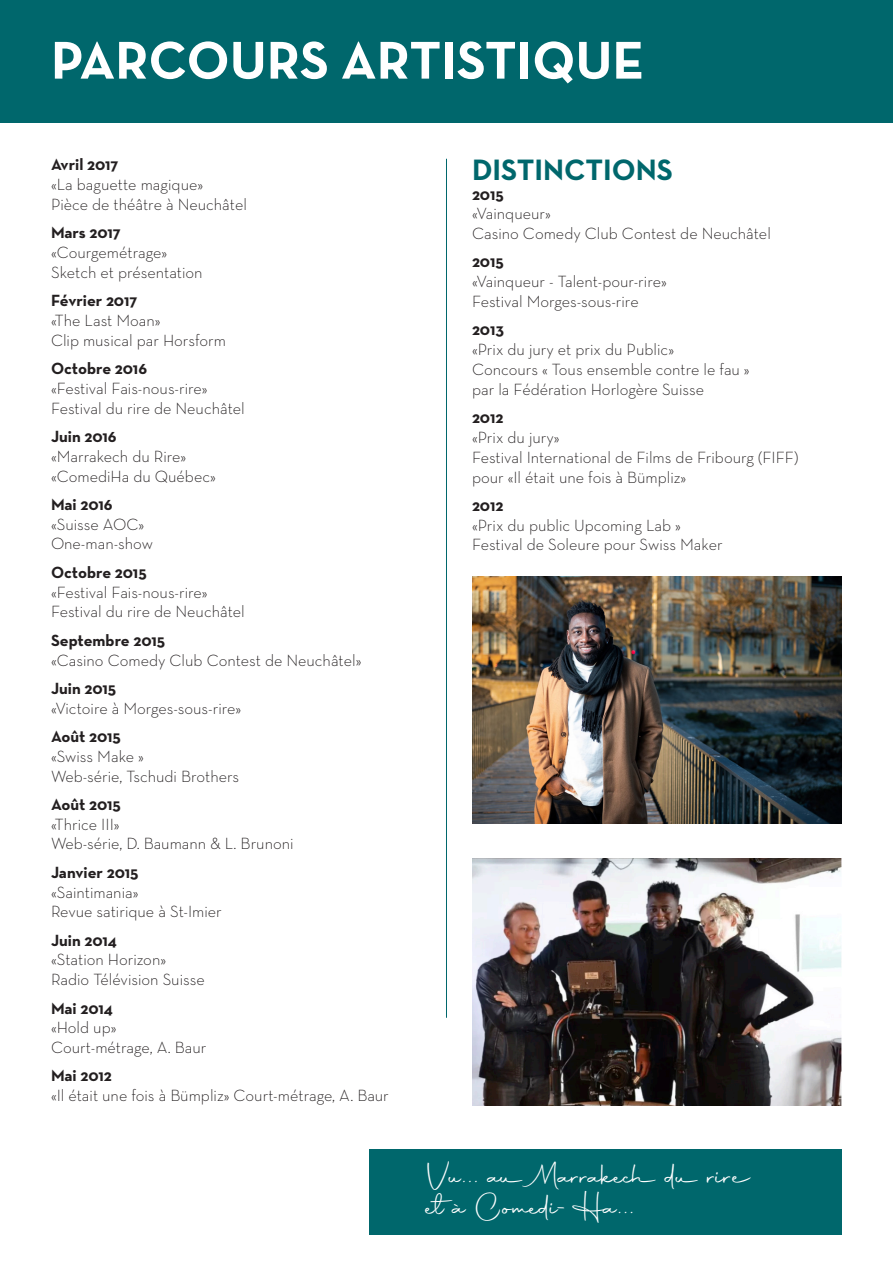
<style>
.page{position:relative;width:893px;height:1263px;background:#fff}
.page>*{position:absolute;margin:0;border:0;box-sizing:border-box;transform-origin:0 0}
.t1{font:700 54px "Neutra Text";color:#fff}
.t2{font:31.5px "Autography";color:#fff}
.t3{font:30px "Neutra Text Bold Alt";color:#00676c}
.t4{font:300 16.5px "Neutra Text";color:#231f20}
.t5{font:700 16.5px "Neutra Text";color:#231f20}
</style>
<div class="page">
<div style="left:0;top:0;width:893px;height:122px;background:#00676c"></div>
<img style="left:472px;top:576px;width:370px;height:248px">
<img style="left:472px;top:858px;width:370px;height:248px">
<div style="left:370px;top:1149px;width:472px;height:85px;background:#00676c"></div>
<hr style="left:446px;top:159px;width:1px;height:859px;background:#00676c">
<p class="t1" style="left:51px;top:27px;width:595px">PARCOURS ARTISTIQUE</p>
<p class="t5" style="left:51px;top:154px;width:69px">Avril 2017</p>
<p class="t4" style="left:51px;top:174px;width:154px">«La baguette magique»</p>
<p class="t4" style="left:51px;top:194px;width:197px">Pièce de théâtre à Neuchâtel</p>
<p class="t5" style="left:51px;top:222px;width:71px">Mars 2017</p>
<p class="t4" style="left:51px;top:242px;width:118px">«Courgemétrage»</p>
<p class="t4" style="left:51px;top:262px;width:153px">Sketch et présentation</p>
<p class="t5" style="left:51px;top:290px;width:88px">Février 2017</p>
<p class="t4" style="left:51px;top:310px;width:111px">«The Last Moan»</p>
<p class="t4" style="left:51px;top:330px;width:177px">Clip musical par Horsform</p>
<p class="t5" style="left:51px;top:358px;width:98px">Octobre 2016</p>
<p class="t4" style="left:51px;top:378px;width:158px">«Festival Fais-nous-rire»</p>
<p class="t4" style="left:51px;top:398px;width:195px">Festival du rire de Neuchâtel</p>
<p class="t5" style="left:51px;top:426px;width:67px">Juin 2016</p>
<p class="t4" style="left:51px;top:446px;width:137px">«Marrakech du Rire»</p>
<p class="t4" style="left:51px;top:466px;width:166px">«ComediHa du Québec»</p>
<p class="t5" style="left:51px;top:494px;width:63px">Mai 2016</p>
<p class="t4" style="left:51px;top:514px;width:95px">«Suisse AOC»</p>
<p class="t4" style="left:51px;top:534px;width:104px">One-man-show</p>
<p class="t5" style="left:51px;top:562px;width:97px">Octobre 2015</p>
<p class="t4" style="left:51px;top:582px;width:158px">«Festival Fais-nous-rire»</p>
<p class="t4" style="left:51px;top:602px;width:195px">Festival du rire de Neuchâtel</p>
<p class="t5" style="left:51px;top:630px;width:116px">Septembre 2015</p>
<p class="t4" style="left:51px;top:650px;width:312px">«Casino Comedy Club Contest de Neuchâtel»</p>
<p class="t5" style="left:51px;top:678px;width:67px">Juin 2015</p>
<p class="t4" style="left:51px;top:698px;width:192px">«Victoire à Morges-sous-rire»</p>
<p class="t5" style="left:51px;top:726px;width:71px">Août 2015</p>
<p class="t4" style="left:51px;top:746px;width:94px">«Swiss Make »</p>
<p class="t4" style="left:51px;top:766px;width:190px">Web-série, Tschudi Brothers</p>
<p class="t5" style="left:51px;top:794px;width:71px">Août 2015</p>
<p class="t4" style="left:51px;top:814px;width:70px">«Thrice III»</p>
<p class="t4" style="left:51px;top:834px;width:244px">Web-série, D. Baumann &amp; L. Brunoni</p>
<p class="t5" style="left:51px;top:862px;width:89px">Janvier 2015</p>
<p class="t4" style="left:51px;top:882px;width:89px">«Saintimania»</p>
<p class="t4" style="left:51px;top:902px;width:172px">Revue satirique à St-Imier</p>
<p class="t5" style="left:51px;top:930px;width:68px">Juin 2014</p>
<p class="t4" style="left:51px;top:950px;width:117px">«Station Horizon»</p>
<p class="t4" style="left:51px;top:969px;width:155px">Radio Télévision Suisse</p>
<p class="t5" style="left:51px;top:998px;width:63px">Mai 2014</p>
<p class="t4" style="left:51px;top:1018px;width:67px">«Hold up»</p>
<p class="t4" style="left:51px;top:1037px;width:157px">Court-métrage, A. Baur</p>
<p class="t5" style="left:51px;top:1065px;width:62px">Mai 2012</p>
<p class="t4" style="left:51px;top:1085px;width:339px">«Il était une fois à Bümpliz» Court-métrage, A. Baur</p>
<p class="t3" style="left:472px;top:151px;width:203px">DISTINCTIONS</p>
<p class="t5" style="left:472px;top:184px;width:33px">2015</p>
<p class="t4" style="left:472px;top:204px;width:80px">«Vainqueur»</p>
<p class="t4" style="left:472px;top:223px;width:300px">Casino Comedy Club Contest de Neuchâtel</p>
<p class="t5" style="left:472px;top:252px;width:33px">2015</p>
<p class="t4" style="left:472px;top:272px;width:196px">«Vainqueur - Talent-pour-rire»</p>
<p class="t4" style="left:472px;top:291px;width:168px">Festival Morges-sous-rire</p>
<p class="t5" style="left:472px;top:319px;width:34px">2013</p>
<p class="t4" style="left:472px;top:339px;width:204px">«Prix du jury et prix du Public»</p>
<p class="t4" style="left:472px;top:359px;width:279px">Concours « Tous ensemble contre le fau »</p>
<p class="t4" style="left:472px;top:379px;width:234px">par la Fédération Horlogère Suisse</p>
<p class="t5" style="left:472px;top:407px;width:33px">2012</p>
<p class="t4" style="left:472px;top:427px;width:89px">«Prix du jury»</p>
<p class="t4" style="left:472px;top:447px;width:328px">Festival International de Films de Fribourg (FIFF)</p>
<p class="t4" style="left:472px;top:467px;width:216px">pour «Il était une fois à Bümpliz»</p>
<p class="t5" style="left:472px;top:495px;width:33px">2012</p>
<p class="t4" style="left:472px;top:515px;width:210px">«Prix du public Upcoming Lab »</p>
<p class="t4" style="left:472px;top:535px;width:252px">Festival de Soleure pour Swiss Maker</p>
<p class="t2" style="left:427px;top:1155px;width:326px">Vu... au Marrakech du rire</p>
<p class="t2" style="left:427px;top:1186px;width:210px">et à Comedi-Ha...</p>
</div>
